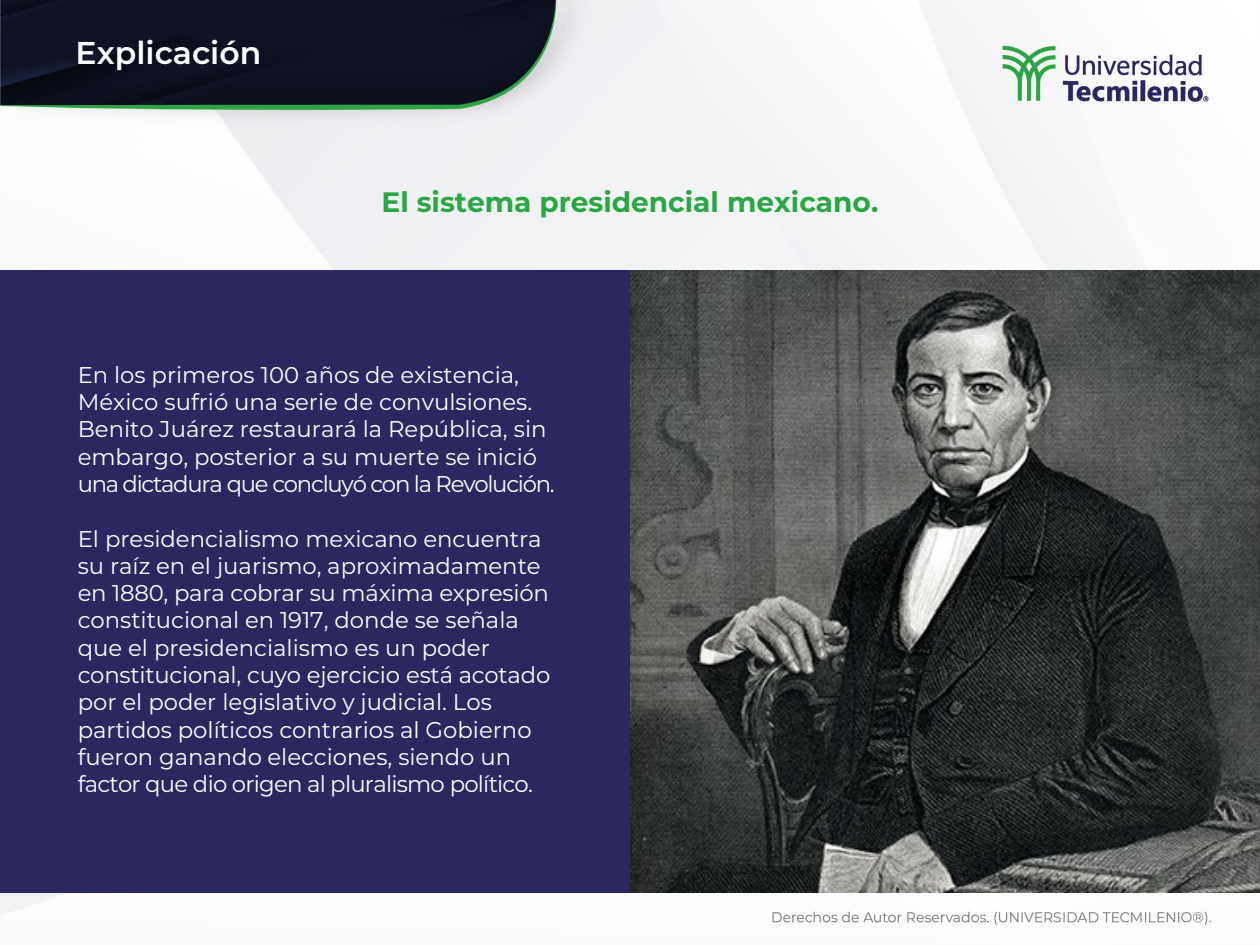
<style>
.page{position:relative;width:1260px;height:945px;background:#fff}
.page>*{position:absolute;margin:0;border:0;box-sizing:border-box;transform-origin:0 0}
.t1{font:600 31.5px "Montserrat";color:#fff}
.t2{font:700 28px "Montserrat";color:#2aa645}
.t3{font:22.75px/27.3px "Montserrat";color:#fff}
</style>
<div class="page">
<img style="left:0;top:0;width:1260px;height:925px">
<div style="left:0;top:270px;width:630px;height:622px;background:#2b2861"></div>
<img style="left:630px;top:270px;width:630px;height:622px">
<h1 class="t1" style="left:76px;top:31px;width:187px">Explicación</h1>
<p class="t2" style="left:382px;top:182px;width:498px">El sistema presidencial mexicano.</p>
<p class="t3" style="left:78px;top:360px;width:479px">En los primeros 100 años de existencia, México sufrió una serie de convulsiones.<br>Benito Juárez restaurará la República, sin embargo, posterior a su muerte se inició una dictadura que concluyó con la Revolución.</p>
<p class="t3" style="left:78px;top:524px;width:474px">El presidencialismo mexicano encuentra su raíz en el juarismo, aproximadamente en 1880, para cobrar su máxima expresión constitucional en 1917, donde se señala que el presidencialismo es un poder constitucional, cuyo ejercicio está acotado por el poder legislativo y judicial. Los partidos políticos contrarios al Gobierno fueron ganando elecciones, siendo un factor que dio origen al pluralismo político.</p>
</div>
